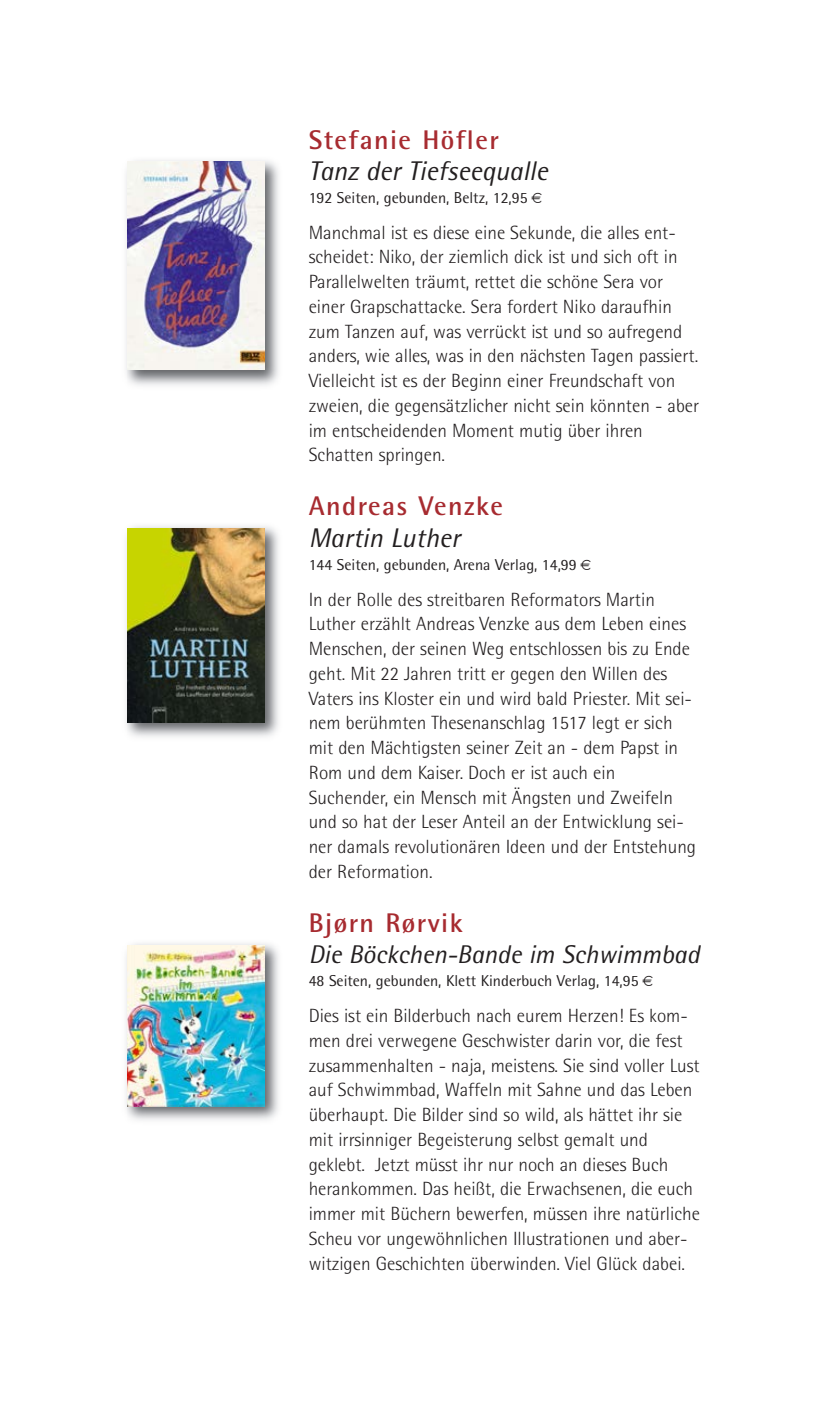
<style>
.page{position:relative;width:830px;height:1404px;background:#fff}
.page>*{position:absolute;margin:0;border:0;box-sizing:border-box;transform-origin:0 0}
.t1{font:700 27px "Rotis Semi Sans";letter-spacing:.055em;color:#a72b30}
.t2{font:italic 27px "Rotis Semi Sans";color:#231f20}
.t3{font:italic 25.65px "Rotis Semi Sans";color:#231f20}
.t4{font:300 19.12px/24.8px "Rotis Semi Sans";color:#231f20}
.t5{font:15.75px "Rotis Semi Sans";color:#231f20}
</style>
<div class="page">
<img style="left:126px;top:526px;width:153px;height:211px">
<img style="left:128px;top:528px;width:137px;height:194px">
<img style="left:126px;top:943px;width:153px;height:177px">
<img style="left:128px;top:945px;width:137px;height:160px">
<img style="left:126px;top:160px;width:153px;height:226px">
<img style="left:128px;top:161px;width:136px;height:209px">
<h1 class="t1" style="left:308px;top:130px;width:191px">Stefanie Höfler</h1>
<h1 class="t2" style="left:308px;top:161px;width:240px">Tanz der Tiefseequalle</h1>
<p class="t5" style="left:308px;top:192px;width:220px">192 Seiten, gebunden, Beltz, 12,95</p>
<p class="t4" style="left:308px;top:221px;width:392px">Manchmal ist es diese eine Sekunde, die alles ent&shy;scheidet: Niko, der ziemlich dick ist und sich oft in Parallelwelten träumt, rettet die schöne Sera vor einer Grapschattacke. Sera fordert Niko daraufhin zum Tanzen auf, was verrückt ist und so aufregend anders, wie alles, was in den nächsten Tagen passiert.<br>Vielleicht ist es der Beginn einer Freundschaft von zweien, die gegensätzlicher nicht sein könnten - aber im entscheidenden Moment mutig über ihren Schatten springen.</p>
<h1 class="t1" style="left:308px;top:497px;width:196px">Andreas Venzke</h1>
<h1 class="t2" style="left:308px;top:528px;width:153px">Martin Luther</h1>
<p class="t5" style="left:308px;top:558px;width:269px">144 Seiten, gebunden, Arena Verlag, 14,99</p>
<p class="t4" style="left:308px;top:588px;width:389px">In der Rolle des streitbaren Reformators Martin Luther erzählt Andreas Venzke aus dem Leben eines Menschen, der seinen Weg entschlossen bis zu Ende geht. Mit 22 Jahren tritt er gegen den Willen des Vaters ins Kloster ein und wird bald Priester. Mit sei&shy;nem berühmten Thesenanschlag 1517 legt er sich mit den Mächtigsten seiner Zeit an - dem Papst in Rom und dem Kaiser. Doch er ist auch ein Suchender, ein Mensch mit Ängsten und Zweifeln und so hat der Leser Anteil an der Entwicklung sei&shy;ner damals revolutionären Ideen und der Entstehung der Reformation.</p>
<h1 class="t1" style="left:308px;top:913px;width:155px">Bjørn Rørvik</h1>
<h2 class="t3" style="left:308px;top:945px;width:392px">Die Böckchen-Bande im Schwimmbad</h2>
<p class="t5" style="left:308px;top:975px;width:331px">48 Seiten, gebunden, Klett Kinderbuch Verlag, 14,95</p>
<p class="t4" style="left:308px;top:1004px;width:392px">Dies ist ein Bilderbuch nach eurem Herzen! Es kom&shy;men drei verwegene Geschwister darin vor, die fest zusammenhalten - naja, meistens. Sie sind voller Lust auf Schwimmbad, Waffeln mit Sahne und das Leben überhaupt. Die Bilder sind so wild, als hättet ihr sie mit irrsinniger Begeisterung selbst gemalt und geklebt. Jetzt müsst ihr nur noch an dieses Buch herankommen. Das heißt, die Erwachsenen, die euch immer mit Büchern bewerfen, müssen ihre natürliche Scheu vor ungewöhnlichen Illustrationen und aber&shy;witzigen Geschichten überwinden. Viel Glück dabei.</p>
</div>
